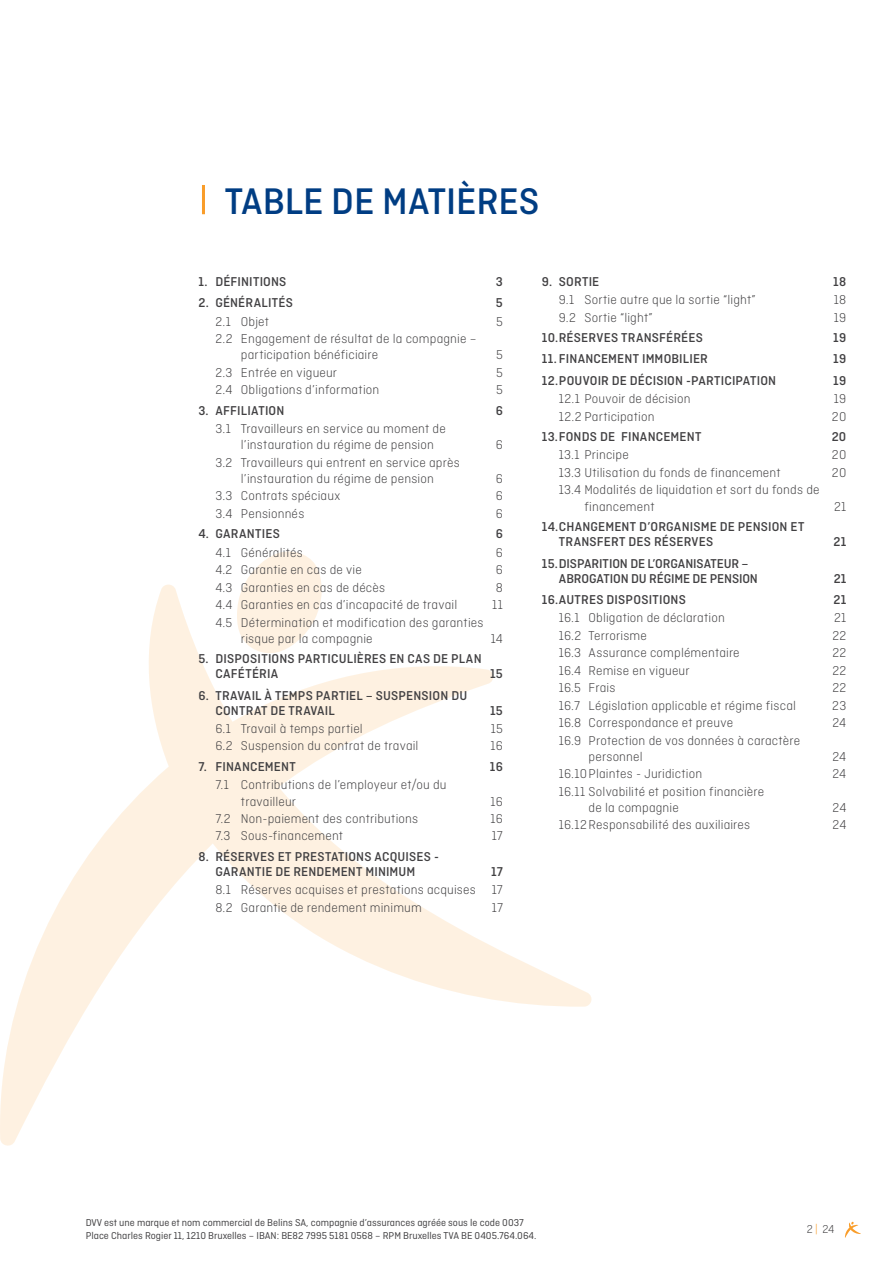
<style>
.page{position:relative;width:893px;height:1263px;background:#fff}
.page>*{position:absolute;margin:0;border:0;box-sizing:border-box;transform-origin:0 0}
.t1{font:500 39px "Ciutadella";color:#003d83}
.t2{font:300 13.5px/16.2px "Ciutadella";letter-spacing:.01em;color:#414042}
.t3{font:500 13.5px/15px "Ciutadella";letter-spacing:.01em;color:#414042}
.t4{font:500 13.5px/15px "Ciutadella";letter-spacing:-.01em;color:#414042}
.t5{font:300 12px "Ciutadella";color:#414042}
.t6{font:10.5px/13.5px "Ciutadella";color:#414042}
.s1{color:#f99d2a}
</style>
<div class="page">
<svg style="left:845px;top:1222px;width:16px;height:16px"></svg>
<hr style="left:202px;top:185px;width:3px;height:29px;background:#f99d2a">
<svg style="left:244px;top:551px;width:78px;height:34px"></svg>
<svg style="left:0;top:585px;width:592px;height:561px"></svg>
<h1 class="t1" style="left:225px;top:180px;width:316px">TABLE DE MATIÈRES</h1>
<p class="t3" style="left:198px;top:274px;width:89px">1. DÉFINITIONS</p>
<p class="t3" style="left:496px;top:274px;width:9px">3</p>
<p class="t3" style="left:198px;top:295px;width:96px">2. GÉNÉRALITÉS</p>
<p class="t3" style="left:496px;top:295px;width:8px">5</p>
<p class="t2" style="left:215px;top:313px;width:55px">2.1 Objet</p>
<p class="t2" style="left:496px;top:313px;width:8px">5</p>
<p class="t2" style="left:241px;top:330px;width:237px;text-indent:-26px">2.2 Engagement de résultat de la compagnie – participation bénéficiaire</p>
<p class="t2" style="left:496px;top:347px;width:8px">5</p>
<p class="t2" style="left:215px;top:364px;width:123px">2.3 Entrée en vigueur</p>
<p class="t2" style="left:496px;top:364px;width:8px">5</p>
<p class="t2" style="left:215px;top:382px;width:165px">2.4 Obligations d’information</p>
<p class="t2" style="left:496px;top:382px;width:8px">5</p>
<p class="t3" style="left:198px;top:403px;width:87px">3. AFFILIATION</p>
<p class="t3" style="left:496px;top:403px;width:9px">6</p>
<p class="t2" style="left:241px;top:420px;width:206px;text-indent:-26px">3.1 Travailleurs en service au moment de l’instauration du régime de pension</p>
<p class="t2" style="left:496px;top:437px;width:9px">6</p>
<p class="t2" style="left:215px;top:454px;width:246px;text-align:center">3.2 Travailleurs qui entrent en service après l’instauration du régime de pension</p>
<p class="t2" style="left:496px;top:470px;width:9px">6</p>
<p class="t2" style="left:215px;top:488px;width:126px">3.3 Contrats spéciaux</p>
<p class="t2" style="left:496px;top:488px;width:9px">6</p>
<p class="t2" style="left:215px;top:505px;width:90px">3.4 Pensionnés</p>
<p class="t2" style="left:496px;top:505px;width:9px">6</p>
<p class="t3" style="left:198px;top:526px;width:83px">4. GARANTIES</p>
<p class="t3" style="left:496px;top:526px;width:9px">6</p>
<p class="t2" style="left:215px;top:544px;width:89px">4.1 Généralités</p>
<p class="t2" style="left:496px;top:544px;width:9px">6</p>
<p class="t2" style="left:215px;top:562px;width:148px">4.2 Garantie en cas de vie</p>
<p class="t2" style="left:496px;top:562px;width:9px">6</p>
<p class="t2" style="left:215px;top:579px;width:171px">4.3 Garanties en cas de décès</p>
<p class="t2" style="left:496px;top:579px;width:9px">8</p>
<p class="t2" style="left:215px;top:596px;width:243px">4.4 Garanties en cas d’incapacité de travail</p>
<p class="t2" style="left:492px;top:596px;width:12px">11</p>
<p class="t2" style="left:241px;top:614px;width:244px;text-indent:-26px">4.5 Détermination et modification des garanties risque par la compagnie</p>
<p class="t2" style="left:491px;top:630px;width:14px">14</p>
<p class="t3" style="left:215px;top:651px;width:268px;text-indent:-17px">5. DISPOSITIONS PARTICULIÈRES EN CAS DE PLAN<br>CAFÉTÉRIA</p>
<p class="t3" style="left:215px;top:688px;width:253px;text-indent:-17px">6. TRAVAIL À TEMPS PARTIEL – SUSPENSION DU<br>CONTRAT DE TRAVAIL</p>
<p class="t3" style="left:490px;top:666px;width:14px">15</p>
<p class="t3" style="left:490px;top:703px;width:14px">15</p>
<p class="t2" style="left:215px;top:720px;width:149px">6.1 Travail à temps partiel</p>
<p class="t2" style="left:491px;top:720px;width:14px">15</p>
<p class="t2" style="left:215px;top:738px;width:205px">6.2 Suspension du contrat de travail</p>
<p class="t2" style="left:491px;top:738px;width:14px">16</p>
<p class="t3" style="left:198px;top:759px;width:99px">7. FINANCEMENT</p>
<p class="t3" style="left:490px;top:759px;width:15px">16</p>
<p class="t2" style="left:241px;top:777px;width:207px;text-indent:-26px">7.1 Contributions de l’employeur et/ou du travailleur</p>
<p class="t2" style="left:491px;top:793px;width:14px">16</p>
<p class="t2" style="left:215px;top:810px;width:204px">7.2 Non-paiement des contributions</p>
<p class="t2" style="left:491px;top:810px;width:14px">16</p>
<p class="t2" style="left:215px;top:828px;width:129px">7.3 Sous-financement</p>
<p class="t2" style="left:492px;top:828px;width:13px">17</p>
<p class="t3" style="left:198px;top:849px;width:242px;text-align:center">8. RÉSERVES ET PRESTATIONS ACQUISES -<br>GARANTIE DE RENDEMENT MINIMUM</p>
<p class="t3" style="left:491px;top:864px;width:13px">17</p>
<p class="t2" style="left:215px;top:881px;width:289px;line-height:17.4px">8.1 Réserves acquises et prestations acquises 17<br>8.2 Garantie de rendement minimum</p>
<p class="t2" style="left:492px;top:899px;width:13px">17</p>
<p class="t3" style="left:542px;top:274px;width:59px">9. SORTIE</p>
<p class="t3" style="left:833px;top:274px;width:15px">18</p>
<p class="t2" style="left:559px;top:291px;width:199px">9.1 Sortie autre que la sortie “light”</p>
<p class="t2" style="left:834px;top:291px;width:14px">18</p>
<p class="t2" style="left:559px;top:309px;width:95px">9.2 Sortie “light”</p>
<p class="t2" style="left:834px;top:309px;width:14px">19</p>
<p class="t3" style="left:542px;top:330px;width:163px">10.RÉSERVES TRANSFÉRÉES</p>
<p class="t3" style="left:833px;top:330px;width:15px">19</p>
<p class="t3" style="left:542px;top:351px;width:167px">11. FINANCEMENT IMMOBILIER</p>
<p class="t3" style="left:833px;top:351px;width:15px">19</p>
<p class="t3" style="left:542px;top:373px;width:236px">12.POUVOIR DE DÉCISION -PARTICIPATION</p>
<p class="t3" style="left:833px;top:373px;width:15px">19</p>
<p class="t2" style="left:559px;top:391px;width:133px">12.1 Pouvoir de décision</p>
<p class="t2" style="left:834px;top:391px;width:14px">19</p>
<p class="t2" style="left:559px;top:408px;width:97px">12.2 Participation</p>
<p class="t2" style="left:832px;top:408px;width:16px">20</p>
<p class="t3" style="left:542px;top:429px;width:161px">13.FONDS DE FINANCEMENT</p>
<p class="t3" style="left:832px;top:429px;width:16px">20</p>
<p class="t2" style="left:559px;top:447px;width:71px">13.1 Principe</p>
<p class="t2" style="left:832px;top:447px;width:16px">20</p>
<p class="t2" style="left:559px;top:464px;width:223px">13.3 Utilisation du fonds de financement</p>
<p class="t2" style="left:832px;top:464px;width:16px">20</p>
<p class="t2" style="left:584px;top:482px;width:237px;text-indent:-26px">13.4 Modalités de liquidation et sort du fonds de financement</p>
<p class="t2" style="left:834px;top:498px;width:14px">21</p>
<p class="t3" style="left:559px;top:519px;width:247px;text-indent:-17px">14.CHANGEMENT D’ORGANISME DE PENSION ET<br>TRANSFERT DES RÉSERVES</p>
<p class="t4" style="left:559px;top:556px;width:201px;text-indent:-17px">15.DISPARITION DE L’ORGANISATEUR –<br>ABROGATION DU RÉGIME DE PENSION</p>
<p class="t3" style="left:833px;top:534px;width:14px">21</p>
<p class="t3" style="left:834px;top:571px;width:14px">21</p>
<p class="t3" style="left:542px;top:592px;width:146px">16.AUTRES DISPOSITIONS</p>
<p class="t3" style="left:833px;top:592px;width:14px">21</p>
<p class="t2" style="left:559px;top:610px;width:168px">16.1 Obligation de déclaration</p>
<p class="t2" style="left:834px;top:610px;width:14px">21</p>
<p class="t2" style="left:559px;top:627px;width:90px">16.2 Terrorisme</p>
<p class="t2" style="left:832px;top:627px;width:16px">22</p>
<p class="t2" style="left:559px;top:645px;width:182px">16.3 Assurance complémentaire</p>
<p class="t2" style="left:832px;top:645px;width:16px">22</p>
<p class="t2" style="left:559px;top:662px;width:132px">16.4 Remise en vigueur</p>
<p class="t2" style="left:832px;top:662px;width:16px">22</p>
<p class="t2" style="left:559px;top:679px;width:58px">16.5 Frais</p>
<p class="t2" style="left:832px;top:679px;width:16px">22</p>
<p class="t2" style="left:559px;top:697px;width:239px">16.7 Législation applicable et régime fiscal</p>
<p class="t2" style="left:832px;top:697px;width:16px">23</p>
<p class="t2" style="left:559px;top:714px;width:176px">16.8 Correspondance et preuve</p>
<p class="t2" style="left:833px;top:714px;width:15px">24</p>
<p class="t2" style="left:589px;top:732px;width:213px;text-indent:-30px">16.9 Protection de vos données à caractère personnel</p>
<p class="t2" style="left:833px;top:748px;width:15px">24</p>
<p class="t2" style="left:559px;top:766px;width:145px">16.10Plaintes - Juridiction</p>
<p class="t2" style="left:833px;top:766px;width:15px">24</p>
<p class="t2" style="left:589px;top:783px;width:177px;text-indent:-30px">16.11 Solvabilité et position financière de la compagnie</p>
<p class="t2" style="left:833px;top:799px;width:15px">24</p>
<p class="t2" style="left:559px;top:817px;width:193px">16.12Responsabilité des auxiliaires</p>
<p class="t2" style="left:833px;top:817px;width:15px">24</p>
<p class="t6" style="left:86px;top:1215px;width:452px">DVV est une marque et nom commercial de Belins SA, compagnie d’assurances agréée sous le code 0037<br>Place Charles Rogier 11, 1210 Bruxelles – IBAN: BE82 7995 5181 0568 – RPM Bruxelles TVA BE 0405.764.064.</p>
<p class="t5" style="left:807px;top:1223px;width:29px">2 <span class="s1">|</span> 24</p>
</div>
